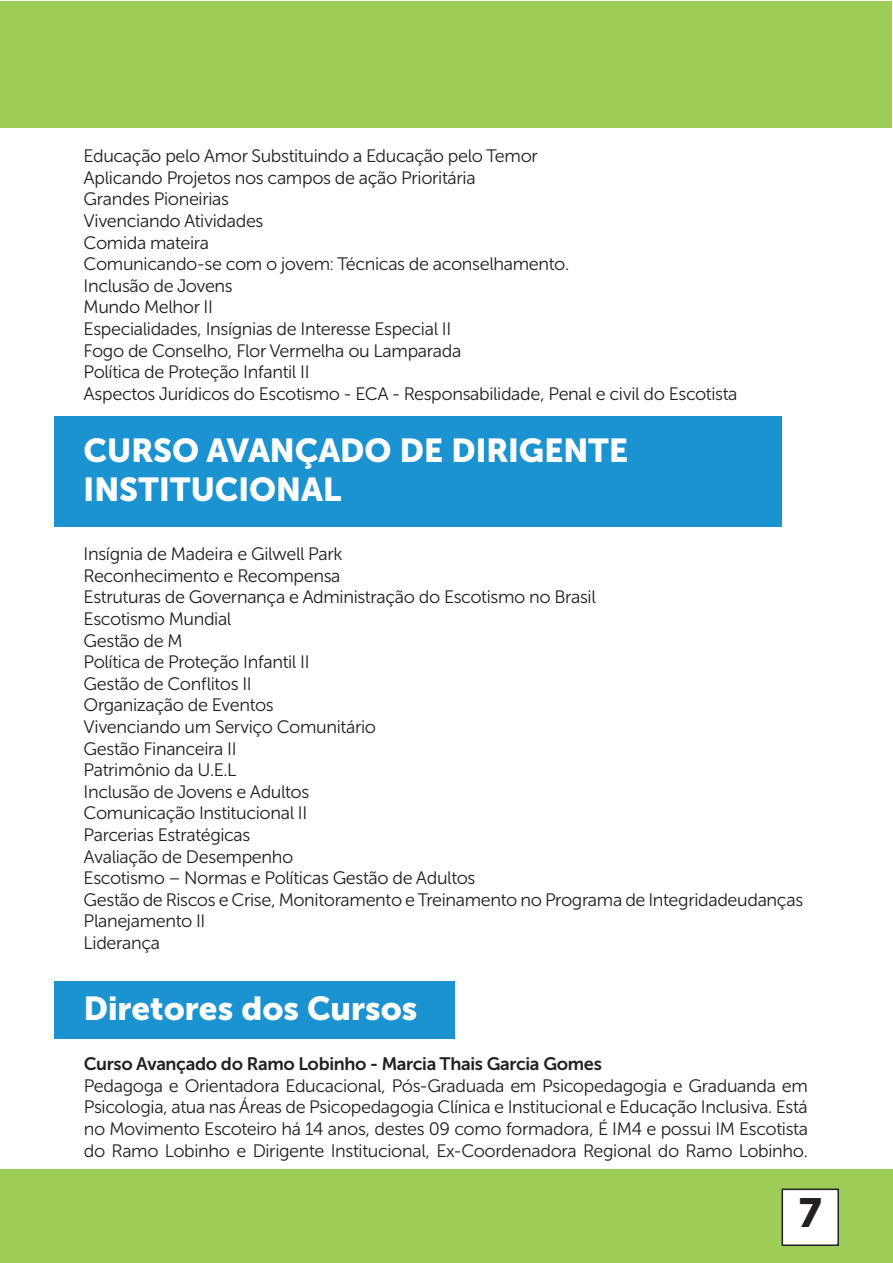
<style>
.page{position:relative;width:893px;height:1263px;background:#fff}
.page>*{position:absolute;margin:0;border:0;box-sizing:border-box;transform-origin:0 0}
.t1{font:40.5px "Museo Sans Cyrl 900";color:#231f20}
.t2{font:33px "Museo Sans Cyrl 900";color:#fff}
.t3{font:18px/21.6px "Museo Sans Cyrl 300";letter-spacing:-.02em;color:#231f20}
.t4{font:18px "Museo Sans Cyrl 700";letter-spacing:-.02em;color:#231f20}
</style>
<div class="page">
<div style="left:0;top:1169px;width:893px;height:94px;background:#9ecd57"></div>
<div style="left:0;top:2px;width:891px;height:126px;background:#9ecd57"></div>
<div style="left:782px;top:1189px;width:56px;height:56px;background:#fff"></div>
<div style="left:782px;top:1188px;width:57px;height:58px;border:2px solid #231f20"></div>
<div style="left:54px;top:416px;width:728px;height:111px;background:#1b93d1"></div>
<div style="left:54px;top:982px;width:401px;height:57px;background:#1b93d1"></div>
<p class="t3" style="left:84px;top:145px;width:456px">Educação pelo Amor Substituindo a Educação pelo Temor</p>
<p class="t3" style="left:84px;top:167px;width:393px">Aplicando Projetos nos campos de ação Prioritária</p>
<p class="t3" style="left:84px;top:189px;width:147px">Grandes Pioneirias</p>
<p class="t3" style="left:84px;top:210px;width:181px">Vivenciando Atividades</p>
<p class="t3" style="left:84px;top:232px;width:127px">Comida mateira</p>
<p class="t3" style="left:84px;top:253px;width:487px">Comunicando-se com o jovem: Técnicas de aconselhamento.</p>
<p class="t3" style="left:84px;top:275px;width:151px">Inclusão de Jovens</p>
<p class="t3" style="left:84px;top:297px;width:131px">Mundo Melhor II</p>
<p class="t3" style="left:84px;top:318px;width:369px">Especialidades, Insígnias de Interesse Especial II</p>
<p class="t3" style="left:84px;top:340px;width:379px">Fogo de Conselho, Flor Vermelha ou Lamparada</p>
<p class="t3" style="left:84px;top:361px;width:227px">Política de Proteção Infantil II</p>
<p class="t3" style="left:84px;top:383px;width:655px">Aspectos Jurídicos do Escotismo - ECA - Responsabilidade, Penal e civil do Escotista</p>
<p class="t2" style="left:84px;top:431px;width:546px">CURSO AVANÇADO DE DIRIGENTE</p>
<p class="t2" style="left:84px;top:471px;width:259px">INSTITUCIONAL</p>
<p class="t3" style="left:84px;top:543px;width:260px">Insígnia de Madeira e Gilwell Park</p>
<p class="t3" style="left:84px;top:565px;width:258px">Reconhecimento e Recompensa</p>
<p class="t3" style="left:84px;top:586px;width:514px">Estruturas de Governança e Administração do Escotismo no Brasil</p>
<p class="t3" style="left:84px;top:608px;width:149px">Escotismo Mundial</p>
<p class="t3" style="left:84px;top:630px;width:100px">Gestão de M</p>
<p class="t3" style="left:84px;top:651px;width:227px">Política de Proteção Infantil II</p>
<p class="t3" style="left:84px;top:673px;width:170px">Gestão de Conflitos II</p>
<p class="t3" style="left:84px;top:694px;width:192px">Organização de Eventos</p>
<p class="t3" style="left:84px;top:716px;width:294px">Vivenciando um Serviço Comunitário</p>
<p class="t3" style="left:84px;top:738px;width:155px">Gestão Financeira II</p>
<p class="t3" style="left:84px;top:759px;width:154px">Patrimônio da U.E.L</p>
<p class="t3" style="left:84px;top:781px;width:227px">Inclusão de Jovens e Adultos</p>
<p class="t3" style="left:84px;top:802px;width:225px">Comunicação Institucional II</p>
<p class="t3" style="left:84px;top:824px;width:168px">Parcerias Estratégicas</p>
<p class="t3" style="left:84px;top:846px;width:211px">Avaliação de Desempenho</p>
<p class="t3" style="left:84px;top:867px;width:393px">Escotismo – Normas e Políticas Gestão de Adultos</p>
<p class="t3" style="left:84px;top:889px;width:721px">Gestão de Riscos e Crise, Monitoramento e Treinamento no Programa de Integridadeudanças<br>Planejamento II</p>
<p class="t3" style="left:84px;top:932px;width:78px">Liderança</p>
<p class="t2" style="left:84px;top:989px;width:335px">Diretores dos Cursos</p>
<p class="t4" style="left:84px;top:1054px;width:519px">Curso Avançado do Ramo Lobinho - Marcia Thais Garcia Gomes</p>
<p class="t3" style="left:84px;top:1075px;width:726px;text-align:justify">Pedagoga e Orientadora Educacional, Pós-Graduada em Psicopedagogia e Graduanda em Psicologia, atua nas Áreas de Psicopedagogia Clínica e Institucional e Educação Inclusiva. Está no Movimento Escoteiro há 14 anos, destes 09 como formadora, É IM4 e possui IM Escotista do Ramo Lobinho e Dirigente Institucional, Ex-Coordenadora Regional do Ramo Lobinho.</p>
<h1 class="t1" style="left:799px;top:1190px;width:24px">7</h1>
</div>
